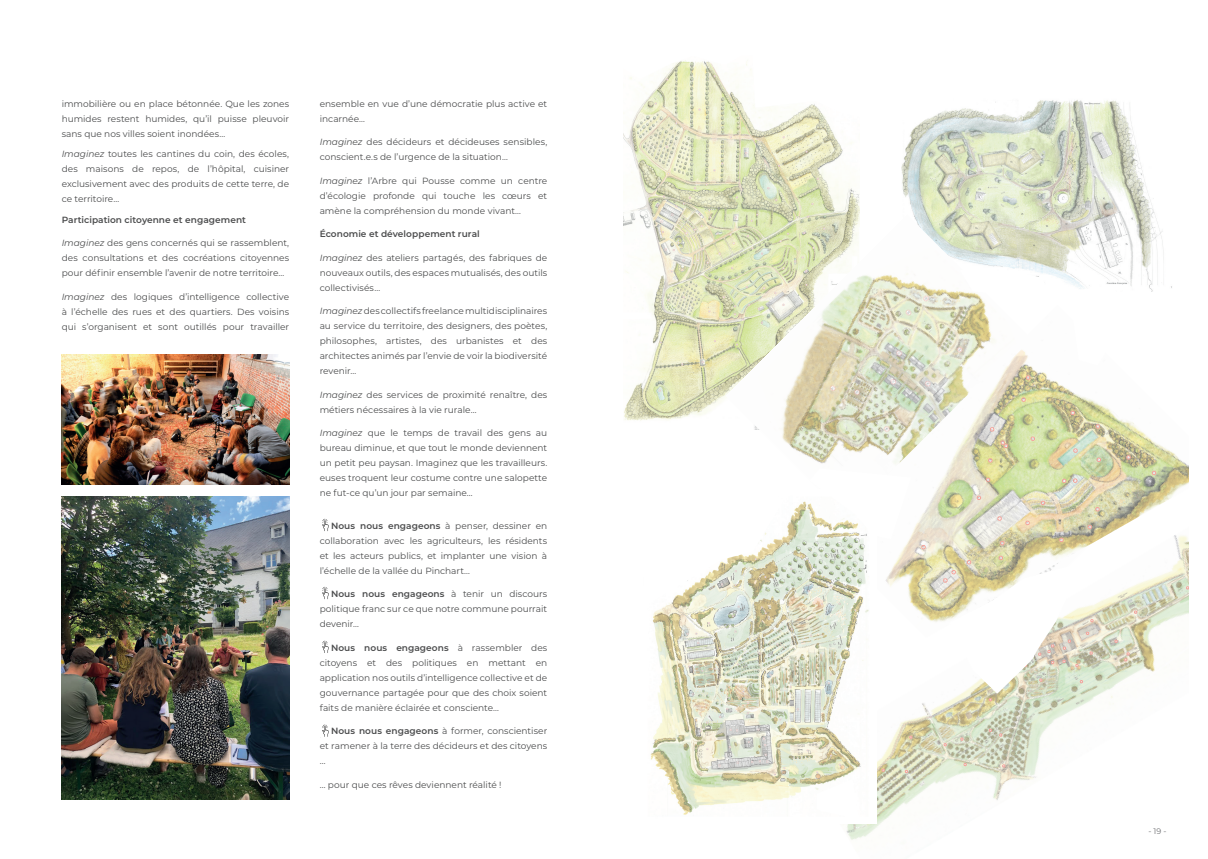
<style>
.page{position:relative;width:1208px;height:859px;background:#fff}
.page>*{position:absolute;margin:0;border:0;box-sizing:border-box;transform-origin:0 0}
.t1{font:9px/15px "Montserrat";color:#4b4c4d;text-align:justify}
.t2{font:600 9px "Montserrat";letter-spacing:.005em;color:#4b4c4d}
.t3{font:8px "Montserrat";color:#6c6d70}
.s1{font-style:italic}
.s2{font-weight:600}
</style>
<div class="page">
<img style="left:62px;top:496px;width:227px;height:303px">
<img style="left:62px;top:354px;width:227px;height:131px">
<svg style="left:322px;top:724px;width:6px;height:13px"></svg>
<svg style="left:322px;top:641px;width:6px;height:12px"></svg>
<svg style="left:322px;top:587px;width:6px;height:12px"></svg>
<svg style="left:322px;top:519px;width:6px;height:12px"></svg>
<img style="left:846px;top:652px;width:309px;height:188px">
<svg style="left:1124px;top:653px;width:5px;height:8px"></svg>
<img style="left:901px;top:100px;width:271px;height:188px">
<img style="left:623px;top:120px;width:236px;height:301px">
<img style="left:725px;top:214px;width:438px;height:438px">
<img style="left:825px;top:305px;width:364px;height:333px">
<svg style="left:997px;top:516px;width:4px;height:5px"></svg>
<img style="left:650px;top:489px;width:226px;height:334px">
<svg style="left:650px;top:465px;width:134px;height:141px"></svg>
<svg style="left:809px;top:468px;width:102px;height:71px"></svg>
<svg style="left:1131px;top:100px;width:41px;height:68px"></svg>
<svg style="left:1069px;top:285px;width:50px;height:81px"></svg>
<svg style="left:630px;top:60px;width:329px;height:60px"></svg>
<svg style="left:959px;top:270px;width:91px;height:30px"></svg>
<svg style="left:816px;top:779px;width:43px;height:40px"></svg>
<svg style="left:1073px;top:478px;width:4px;height:5px"></svg>
<svg style="left:1025px;top:521px;width:4px;height:4px"></svg>
<svg style="left:1073px;top:448px;width:4px;height:5px"></svg>
<svg style="left:1096px;top:457px;width:4px;height:5px"></svg>
<svg style="left:1151px;top:471px;width:5px;height:4px"></svg>
<svg style="left:976px;top:496px;width:4px;height:4px"></svg>
<svg style="left:921px;top:545px;width:4px;height:4px"></svg>
<svg style="left:943px;top:556px;width:150px;height:145px"></svg>
<svg style="left:1040px;top:501px;width:5px;height:4px"></svg>
<svg style="left:1095px;top:424px;width:4px;height:5px"></svg>
<svg style="left:1126px;top:455px;width:4px;height:5px"></svg>
<svg style="left:1030px;top:436px;width:4px;height:5px"></svg>
<svg style="left:1095px;top:507px;width:4px;height:4px"></svg>
<svg style="left:1087px;top:525px;width:4px;height:4px"></svg>
<svg style="left:1059px;top:538px;width:4px;height:4px"></svg>
<svg style="left:988px;top:458px;width:4px;height:5px"></svg>
<svg style="left:1000px;top:541px;width:4px;height:4px"></svg>
<svg style="left:985px;top:478px;width:5px;height:4px"></svg>
<svg style="left:989px;top:427px;width:24px;height:21px"></svg>
<svg style="left:1133px;top:445px;width:3px;height:4px"></svg>
<svg style="left:1015px;top:372px;width:15px;height:30px"></svg>
<svg style="left:1069px;top:403px;width:11px;height:18px"></svg>
<svg style="left:1062px;top:479px;width:4px;height:4px"></svg>
<p class="t1" style="left:62px;top:95px;width:229px">immobilière ou en place bétonnée. Que les zones humides restent humides, qu’il puisse pleuvoir sans que nos villes soient inondées…</p>
<p class="t1" style="left:62px;top:146px;width:229px"><span class="s1">Imaginez</span> toutes les cantines du coin, des écoles, des maisons de repos, de l’hôpital, cuisiner exclusivement avec des produits de cette terre, de ce territoire…</p>
<p class="t2" style="left:62px;top:213px;width:186px">Participation citoyenne et engagement</p>
<p class="t1" style="left:62px;top:235px;width:229px"><span class="s1">Imaginez</span> des gens concernés qui se rassemblent, des consultations et des cocréations citoyennes pour définir ensemble l’avenir de notre territoire…</p>
<p class="t1" style="left:62px;top:289px;width:229px"><span class="s1">Imaginez</span> des logiques d’intelligence collective à l’échelle des rues et des quartiers. Des voisins qui s’organisent et sont outillés pour travailler</p>
<p class="t1" style="left:320px;top:96px;width:229px">ensemble en vue d’une démocratie plus active et incarnée…</p>
<p class="t1" style="left:320px;top:134px;width:229px"><span class="s1">Imaginez</span> des décideurs et décideuses sensibles, conscient.e.s de l’urgence de la situation…</p>
<p class="t1" style="left:320px;top:173px;width:229px"><span class="s1">Imaginez</span> l’Arbre qui Pousse comme un centre d’écologie profonde qui touche les cœurs et amène la compréhension du monde vivant…</p>
<p class="t2" style="left:320px;top:228px;width:161px">Économie et développement rural</p>
<p class="t1" style="left:320px;top:250px;width:229px"><span class="s1">Imaginez</span> des ateliers partagés, des fabriques de nouveaux outils, des espaces mutualisés, des outils collectivisés…</p>
<p class="t1" style="left:320px;top:303px;width:229px"><span class="s1">Imaginez</span> des collectifs freelance multidisciplinaires au service du territoire, des designers, des poètes, philosophes, artistes, des urbanistes et des architectes animés par l’envie de voir la biodiversité revenir…</p>
<p class="t1" style="left:320px;top:387px;width:229px"><span class="s1">Imaginez</span> des services de proximité renaître, des métiers nécessaires à la vie rurale…</p>
<p class="t1" style="left:320px;top:425px;width:229px"><span class="s1">Imaginez</span> que le temps de travail des gens au bureau diminue, et que tout le monde deviennent un petit peu paysan. Imaginez que les travailleurs. euses troquent leur costume contre une salopette ne fut-ce qu’un jour par semaine…</p>
<p class="t1" style="left:320px;top:518px;width:229px;text-indent:11px"><span class="s2">Nous nous engageons</span> à penser, dessiner en collaboration avec les agriculteurs, les résidents et les acteurs publics, et implanter une vision à l’échelle de la vallée du Pinchart…</p>
<p class="t1" style="left:320px;top:586px;width:229px;text-indent:11px"><span class="s2">Nous nous engageons</span> à tenir un discours politique franc sur ce que notre commune pourrait devenir…</p>
<p class="t1" style="left:320px;top:640px;width:229px;text-indent:11px"><span class="s2">Nous nous engageons</span> à rassembler des citoyens et des politiques en mettant en application nos outils d’intelligence collective et de gouvernance partagée pour que des choix soient faits de manière éclairée et consciente…</p>
<p class="t1" style="left:320px;top:723px;width:229px;text-indent:11px"><span class="s2">Nous nous engageons</span> à former, conscientiser et ramener à la terre des décideurs et des citoyens …</p>
<p class="t1" style="left:320px;top:777px;width:183px">… pour que ces rêves deviennent réalité !</p>
<p class="t3" style="left:1148px;top:826px;width:20px">- 19 -</p>
</div>
